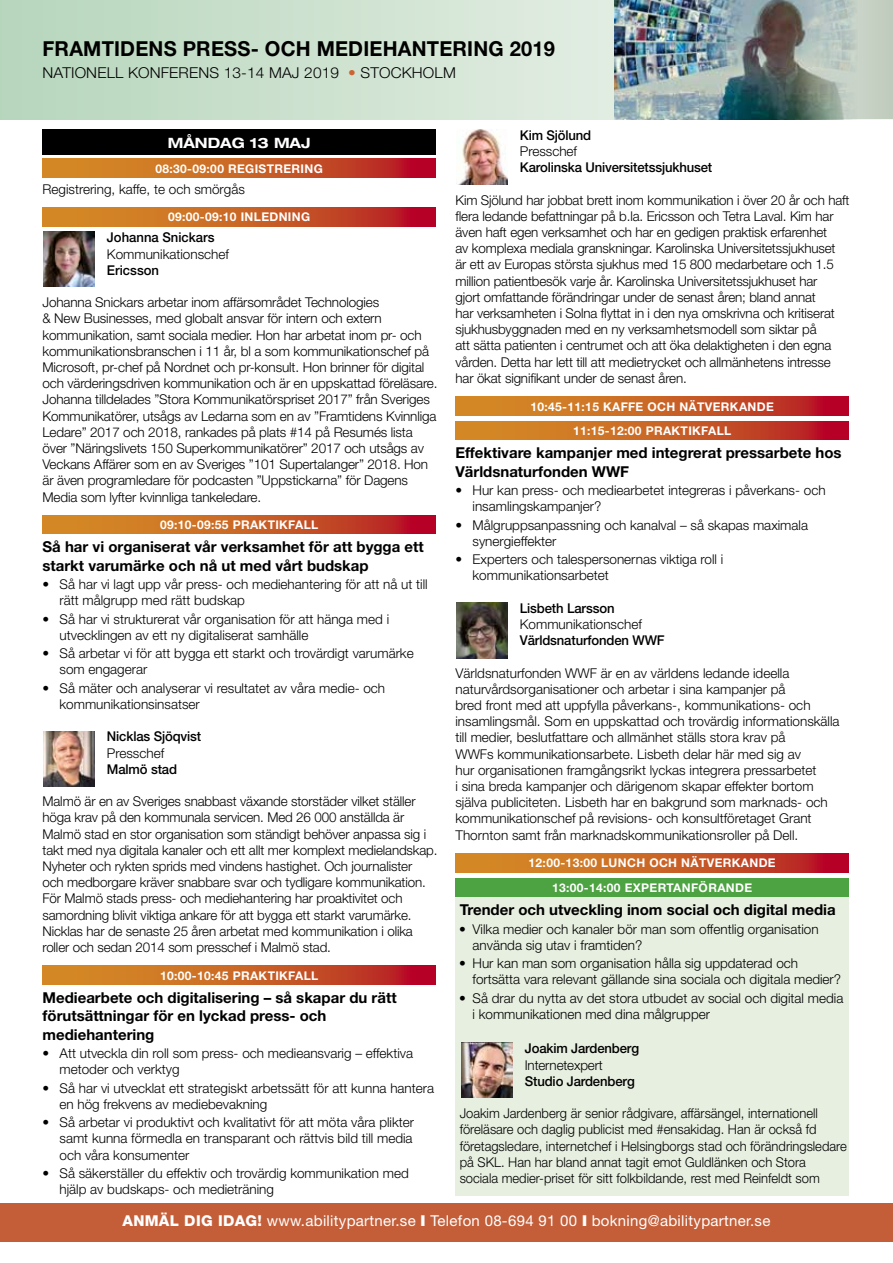
<style>
.page{position:relative;width:893px;height:1263px;background:#fff}
.page>*{position:absolute;margin:0;border:0;box-sizing:border-box;transform-origin:0 0}
.t1{font:700 20.7px "Helvetica Neue";letter-spacing:.01em;color:#000}
.t2{font:700 15px/18.5px "Helvetica Neue";color:#000}
.t3{font:15px "Helvetica Neue";letter-spacing:.02em;color:#fff}
.t4{font:300 15px "Helvetica Neue";letter-spacing:.01em;color:#000}
.t5{font:700 expanded 14.25px "Helvetica Neue";color:#fff}
.t6{font:300 13.5px/16.2px "Helvetica Neue";color:#000}
.t7{font:300 13.5px/16.2px "Helvetica Neue";color:#000;scale:.96 1}
.t8{font:500 13.5px "Helvetica Neue";letter-spacing:-.01em;color:#000}
.t9{font:700 12px/24.8px "Helvetica Neue";letter-spacing:.03em;color:#fff;text-align:center}
.s1{color:#cb6433}
.s2{font-weight:800}
.s3{font-weight:900}
</style>
<div class="page">
<div style="left:455px;top:882px;width:394px;height:314px;background:#e7efe0"></div>
<div style="left:43px;top:129px;width:393px;height:26px;background:#000"></div>
<svg style="left:43px;top:159px;width:393px;height:18px;background:#c85b25"></svg>
<svg style="left:43px;top:207px;width:393px;height:19px;background:#c85b25"></svg>
<svg style="left:43px;top:515px;width:393px;height:19px;background:#c85b25"></svg>
<svg style="left:43px;top:966px;width:393px;height:18px;background:#c85b25"></svg>
<svg style="left:455px;top:397px;width:394px;height:18px;background:#c85b25"></svg>
<svg style="left:455px;top:421px;width:394px;height:19px;background:#c85b25"></svg>
<svg style="left:455px;top:853px;width:394px;height:19px;background:#c85b25"></svg>
<div style="left:455px;top:878px;width:394px;height:19px;background:#4da241"></div>
<div style="left:0;top:1203px;width:893px;height:39px;background:#c35e39"></div>
<img style="left:43px;top:231px;width:51px;height:55px">
<img style="left:43px;top:731px;width:51px;height:56px">
<img style="left:457px;top:129px;width:50px;height:56px">
<img style="left:461px;top:1042px;width:51px;height:55px">
<img style="left:456px;top:603px;width:51px;height:55px">
<svg style="left:0;top:0;width:614px;height:119px;background:#cce1ce"></svg>
<div style="left:614px;top:0;width:279px;height:119px;background:#bfcbbd"></div>
<img style="left:614px;top:0;width:244px;height:119px">
<h1 class="t1" style="left:43px;top:36px;width:514px">FRAMTIDENS PRESS- OCH MEDIEHANTERING 2019</h1>
<p class="t4" style="left:43px;top:64px;width:415px">NATIONELL KONFERENS 13-14 MAJ 2019 <span class="s1">•</span> STOCKHOLM</p>
<p class="t8" style="left:520px;top:127px;width:73px">Kim Sjölund</p>
<p class="t6" style="left:520px;top:143px;width:59px">Presschef</p>
<p class="t8" style="left:520px;top:159px;width:194px">Karolinska Universitetssjukhuset</p>
<p class="t6" style="left:455px;top:191px;width:395px">Kim Sjölund har jobbat brett inom kommunikation i över 20 år och haft flera ledande befattningar på b.la. Ericsson och Tetra Laval. Kim har även haft egen verksamhet och har en gedigen praktisk erfarenhet<br>av komplexa mediala granskningar. Karolinska Universitetssjukhuset är ett av Europas största sjukhus med 15 800 medarbetare och 1.5 million patientbesök varje år. Karolinska Universitetssjukhuset har<br>gjort omfattande förändringar under de senast åren; bland annat<br>har verksamheten i Solna flyttat in i den nya omskrivna och kritiserat sjukhusbyggnaden med en ny verksamhetsmodell som siktar på<br>att sätta patienten i centrumet och att öka delaktigheten i den egna vården. Detta har lett till att medietrycket och allmänhetens intresse har ökat signifikant under de senast åren.</p>
<p class="t9" style="left:530px;top:394px;width:245px">10:45-11:15 KAFFE OCH NÄTVERKANDE<br>11:15-12:00 PRAKTIKFALL</p>
<p class="t2" style="left:455px;top:443px;width:388px">Effektivare kampanjer med integrerat pressarbete hos<br>Världsnaturfonden WWF</p>
<p class="t6" style="left:472px;top:482px;width:355px;text-indent:-17px">• Hur kan press- och mediearbetet integreras i påverkans- och insamlingskampanjer?</p>
<p class="t6" style="left:472px;top:516px;width:337px;text-indent:-17px">• Målgruppsanpassning och kanalval – så skapas maximala synergieffekter</p>
<p class="t6" style="left:472px;top:551px;width:252px;text-indent:-17px">• Experters och talespersonernas viktiga roll i kommunikationsarbetet</p>
<p class="t8" style="left:520px;top:600px;width:96px">Lisbeth Larsson</p>
<p class="t6" style="left:520px;top:616px;width:123px">Kommunikationschef</p>
<p class="t8" style="left:520px;top:632px;width:146px">Världsnaturfonden WWF</p>
<p class="t6" style="left:455px;top:664px;width:386px">Världsnaturfonden WWF är en av världens ledande ideella naturvårdsorganisationer och arbetar i sina kampanjer på<br>bred front med att uppfylla påverkans-, kommunikations- och insamlingsmål. Som en uppskattad och trovärdig informationskälla till medier, beslutfattare och allmänhet ställs stora krav på<br>WWFs kommunikationsarbete. Lisbeth delar här med sig av<br>hur organisationen framgångsrikt lyckas integrera pressarbetet<br>i sina breda kampanjer och därigenom skapar effekter bortom själva publiciteten. Lisbeth har en bakgrund som marknads- och kommunikationschef på revisions- och konsultföretaget Grant Thornton samt från marknadskommunikationsroller på Dell.</p>
<p class="t9" style="left:529px;top:850px;width:249px">12:00-13:00 LUNCH OCH NÄTVERKANDE<br>13:00-14:00 EXPERTANFÖRANDE</p>
<p class="t2" style="left:460px;top:900px;width:377px">Trender och utveckling inom social och digital media</p>
<p class="t6" style="left:472px;top:920px;width:348px;text-indent:-13px">• Vilka medier och kanaler bör man som offentlig organisation använda sig utav i framtiden?</p>
<p class="t6" style="left:472px;top:955px;width:370px;text-indent:-13px">• Hur kan man som organisation hålla sig uppdaterad och fortsätta vara relevant gällande sina sociala och digitala medier?</p>
<p class="t6" style="left:472px;top:989px;width:372px;text-indent:-13px">• Så drar du nytta av det stora utbudet av social och digital media i kommunikationen med dina målgrupper</p>
<p class="t8" style="left:525px;top:1040px;width:116px">Joakim Jardenberg</p>
<p class="t6" style="left:525px;top:1056px;width:79px">Internetexpert</p>
<p class="t8" style="left:525px;top:1073px;width:111px">Studio Jardenberg</p>
<p class="t7" style="left:460px;top:1105px;width:405px">Joakim Jardenberg är senior rådgivare, affärsängel, internationell föreläsare och daglig publicist med #ensakidag. Han är också fd företagsledare, internetchef i Helsingborgs stad och förändringsledare på SKL. Han har bland annat tagit emot Guldlänken och Stora sociala medier-priset för sitt folkbildande, rest med Reinfeldt som</p>
<p class="t3" style="left:122px;top:1212px;width:649px"><span class="s2">ANMÄL DIG IDAG!</span> www.abilitypartner.se <span class="s3">I</span> Telefon 08-694 91 00 <span class="s3">I</span> bokning@abilitypartner.se</p>
<p class="t5" style="left:168px;top:134px;width:144px">MÅNDAG 13 MAJ</p>
<p class="t9" style="left:155px;top:156px;width:169px">08:30-09:00 REGISTRERING</p>
<p class="t6" style="left:43px;top:180px;width:204px">Registrering, kaffe, te och smörgås</p>
<p class="t9" style="left:168px;top:205px;width:144px">09:00-09:10 INLEDNING</p>
<p class="t8" style="left:107px;top:229px;width:109px">Johanna Snickars</p>
<p class="t6" style="left:107px;top:245px;width:123px">Kommunikationschef</p>
<p class="t8" style="left:107px;top:262px;width:54px">Ericsson</p>
<p class="t6" style="left:43px;top:294px;width:396px">Johanna Snickars arbetar inom affärsområdet Technologies<br>&amp; New Businesses, med globalt ansvar för intern och extern kommunikation, samt sociala medier. Hon har arbetat inom pr- och kommunikationsbranschen i 11 år, bl a som kommunikationschef på Microsoft, pr-chef på Nordnet och pr-konsult. Hon brinner för digital och värderingsdriven kommunikation och är en uppskattad föreläsare.<br>Johanna tilldelades ”Stora Kommunikatörspriset 2017” från Sveriges Kommunikatörer, utsågs av Ledarna som en av ”Framtidens Kvinnliga Ledare” 2017 och 2018, rankades på plats #14 på Resumés lista över ”Näringslivets 150 Superkommunikatörer” 2017 och utsågs av Veckans Affärer som en av Sveriges ”101 Supertalanger” 2018. Hon är även programledare för podcasten ”Uppstickarna” för Dagens Media som lyfter kvinnliga tankeledare.</p>
<p class="t9" style="left:160px;top:512px;width:160px">09:10-09:55 PRAKTIKFALL</p>
<p class="t2" style="left:43px;top:537px;width:383px">Så har vi organiserat vår verksamhet för att bygga ett starkt varumärke och nå ut med vårt budskap</p>
<p class="t6" style="left:60px;top:576px;width:370px;text-indent:-17px">• Så har vi lagt upp vår press- och mediehantering för att nå ut till rätt målgrupp med rätt budskap</p>
<p class="t6" style="left:60px;top:610px;width:331px;text-indent:-17px">• Så har vi strukturerat vår organisation för att hänga med i utvecklingen av ett ny digitaliserat samhälle</p>
<p class="t6" style="left:60px;top:645px;width:356px;text-indent:-17px">• Så arbetar vi för att bygga ett starkt och trovärdigt varumärke som engagerar</p>
<p class="t6" style="left:60px;top:679px;width:327px;text-indent:-17px">• Så mäter och analyserar vi resultatet av våra medie- och kommunikationsinsatser</p>
<p class="t8" style="left:107px;top:728px;width:96px">Nicklas Sjöqvist</p>
<p class="t6" style="left:107px;top:744px;width:59px">Presschef</p>
<p class="t8" style="left:107px;top:761px;width:72px">Malmö stad</p>
<p class="t6" style="left:43px;top:793px;width:396px">Malmö är en av Sveriges snabbast växande storstäder vilket ställer höga krav på den kommunala servicen. Med 26 000 anställda är Malmö stad en stor organisation som ständigt behöver anpassa sig i takt med nya digitala kanaler och ett allt mer komplext medielandskap.<br>Nyheter och rykten sprids med vindens hastighet. Och journalister<br>och medborgare kräver snabbare svar och tydligare kommunikation.<br>För Malmö stads press- och mediehantering har proaktivitet och samordning blivit viktiga ankare för att bygga ett starkt varumärke.<br>Nicklas har de senaste 25 åren arbetat med kommunikation i olika roller och sedan 2014 som presschef i Malmö stad.</p>
<p class="t9" style="left:160px;top:963px;width:160px">10:00-10:45 PRAKTIKFALL</p>
<p class="t2" style="left:43px;top:988px;width:356px">Mediearbete och digitalisering – så skapar du rätt förutsättningar för en lyckad press- och mediehantering</p>
<p class="t6" style="left:60px;top:1045px;width:355px;text-indent:-17px">• Att utveckla din roll som press- och medieansvarig – effektiva metoder och verktyg</p>
<p class="t6" style="left:60px;top:1079px;width:376px;text-indent:-17px">• Så har vi utvecklat ett strategiskt arbetssätt för att kunna hantera en hög frekvens av mediebevakning</p>
<p class="t6" style="left:60px;top:1114px;width:356px;text-align:justify;text-indent:-17px">• Så arbetar vi produktivt och kvalitativt för att möta våra plikter samt kunna förmedla en transparant och rättvis bild till media och våra konsumenter</p>
<p class="t6" style="left:60px;top:1165px;width:351px;text-indent:-17px">• Så säkerställer du effektiv och trovärdig kommunikation med hjälp av budskaps- och medieträning</p>
</div>
